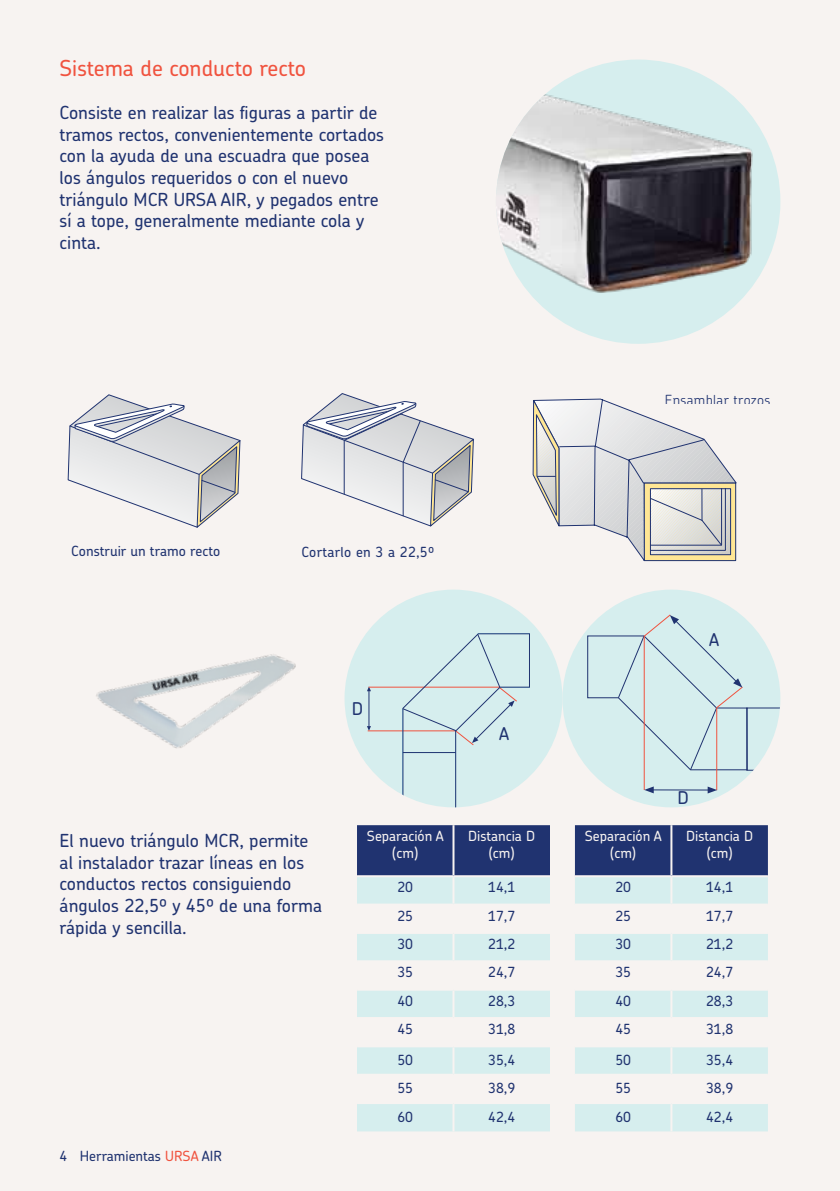
<style>
.page{position:relative;width:840px;height:1191px;background:#fff}
.page>*{position:absolute;margin:0;border:0;box-sizing:border-box;transform-origin:0 0}
.t1{font:500 22px "Chevin Pro";color:#f0533f}
.t2{font:500 18px/21.6px "Chevin Pro";color:#203370}
.t3{font:500 17.6px "Chevin Pro";color:#203370}
.t4{font:500 14px "Chevin Pro";color:#203370}
.t5{font:500 14px/16.8px "Chevin Pro";color:#f7f3f1;text-align:center}
.t6{font:500 14px "Chevin Pro";letter-spacing:.02em;color:#203370}
.t7{font:300 14px "Chevin Pro";letter-spacing:.02em;color:#203370}
.s1{color:#f0533f}
</style>
<div class="page">
<div style="left:0;top:0;width:839px;height:1191px;background:#f7f3f1"></div>
<svg style="left:67px;top:394px;width:174px;height:134px"></svg>
<svg style="left:301px;top:393px;width:173px;height:134px"></svg>
<div style="left:357px;top:825px;width:192px;height:50px;background:#203370"></div>
<div style="left:357px;top:877px;width:192px;height:254px;background:#d6eeee"></div>
<svg style="left:357px;top:905px;width:192px;height:197px"></svg>
<hr style="left:452px;top:825px;width:2px;height:50px;background:#f7f3f1">
<hr style="left:452px;top:877px;width:2px;height:26px;background:#f7f3f1">
<hr style="left:357px;top:903px;width:96px;height:2px;background:#f7f3f1">
<hr style="left:453px;top:903px;width:96px;height:2px;background:#f7f3f1">
<hr style="left:452px;top:905px;width:2px;height:27px;background:#f7f3f1">
<hr style="left:357px;top:932px;width:96px;height:2px;background:#f7f3f1">
<hr style="left:453px;top:932px;width:96px;height:2px;background:#f7f3f1">
<hr style="left:452px;top:934px;width:2px;height:26px;background:#f7f3f1">
<hr style="left:357px;top:960px;width:96px;height:2px;background:#f7f3f1">
<hr style="left:453px;top:960px;width:96px;height:2px;background:#f7f3f1">
<hr style="left:452px;top:962px;width:2px;height:26px;background:#f7f3f1">
<hr style="left:357px;top:988px;width:96px;height:2px;background:#f7f3f1">
<hr style="left:453px;top:988px;width:96px;height:2px;background:#f7f3f1">
<hr style="left:452px;top:990px;width:2px;height:27px;background:#f7f3f1">
<hr style="left:357px;top:1017px;width:96px;height:2px;background:#f7f3f1">
<hr style="left:453px;top:1017px;width:96px;height:2px;background:#f7f3f1">
<hr style="left:452px;top:1019px;width:2px;height:26px;background:#f7f3f1">
<hr style="left:357px;top:1045px;width:96px;height:2px;background:#f7f3f1">
<hr style="left:453px;top:1045px;width:96px;height:2px;background:#f7f3f1">
<hr style="left:452px;top:1047px;width:2px;height:26px;background:#f7f3f1">
<hr style="left:357px;top:1073px;width:96px;height:2px;background:#f7f3f1">
<hr style="left:453px;top:1073px;width:96px;height:2px;background:#f7f3f1">
<hr style="left:452px;top:1075px;width:2px;height:27px;background:#f7f3f1">
<hr style="left:357px;top:1102px;width:96px;height:2px;background:#f7f3f1">
<hr style="left:453px;top:1102px;width:96px;height:2px;background:#f7f3f1">
<hr style="left:452px;top:1104px;width:2px;height:27px;background:#f7f3f1">
<div style="left:344px;top:589px;width:218px;height:218px;background:#d6eeee;border-radius:50%"></div>
<hr style="left:368px;top:691px;width:1px;height:35px;background:#203370">
<svg style="left:367px;top:687px;width:4px;height:4px"></svg>
<svg style="left:367px;top:726px;width:4px;height:4px"></svg>
<hr style="left:368px;top:686px;width:131px;height:1px;background:#f0533f">
<hr style="left:367px;top:730px;width:88px;height:1px;background:#f0533f">
<hr style="left:402px;top:752px;width:53px;height:1px;background:#203370">
<hr style="left:402px;top:708px;width:1px;height:99px;background:#203370">
<hr style="left:455px;top:731px;width:1px;height:76px;background:#203370">
<hr style="left:528px;top:634px;width:1px;height:53px;background:#203370">
<hr style="left:477px;top:633px;width:52px;height:1px;background:#203370">
<hr style="left:499px;top:686px;width:30px;height:1px;background:#203370">
<svg style="left:401px;top:633px;width:116px;height:113px"></svg>
<div style="left:562px;top:589px;width:218px;height:218px;background:#d6eeee;border-radius:50%"></div>
<svg style="left:586px;top:613px;width:194px;height:180px"></svg>
<div style="left:574px;top:825px;width:193px;height:50px;background:#203370"></div>
<div style="left:575px;top:877px;width:192px;height:254px;background:#d6eeee"></div>
<svg style="left:575px;top:905px;width:192px;height:197px"></svg>
<hr style="left:670px;top:825px;width:2px;height:50px;background:#f7f3f1">
<hr style="left:670px;top:877px;width:2px;height:26px;background:#f7f3f1">
<hr style="left:574px;top:903px;width:97px;height:2px;background:#f7f3f1">
<hr style="left:671px;top:903px;width:96px;height:2px;background:#f7f3f1">
<hr style="left:670px;top:905px;width:2px;height:27px;background:#f7f3f1">
<hr style="left:574px;top:932px;width:97px;height:2px;background:#f7f3f1">
<hr style="left:671px;top:932px;width:96px;height:2px;background:#f7f3f1">
<hr style="left:670px;top:934px;width:2px;height:26px;background:#f7f3f1">
<hr style="left:574px;top:960px;width:97px;height:2px;background:#f7f3f1">
<hr style="left:671px;top:960px;width:96px;height:2px;background:#f7f3f1">
<hr style="left:670px;top:962px;width:2px;height:26px;background:#f7f3f1">
<hr style="left:574px;top:988px;width:97px;height:2px;background:#f7f3f1">
<hr style="left:671px;top:988px;width:96px;height:2px;background:#f7f3f1">
<hr style="left:670px;top:990px;width:2px;height:27px;background:#f7f3f1">
<hr style="left:574px;top:1017px;width:97px;height:2px;background:#f7f3f1">
<hr style="left:671px;top:1017px;width:96px;height:2px;background:#f7f3f1">
<hr style="left:670px;top:1019px;width:2px;height:26px;background:#f7f3f1">
<hr style="left:574px;top:1045px;width:97px;height:2px;background:#f7f3f1">
<hr style="left:671px;top:1045px;width:96px;height:2px;background:#f7f3f1">
<hr style="left:670px;top:1047px;width:2px;height:26px;background:#f7f3f1">
<hr style="left:574px;top:1073px;width:97px;height:2px;background:#f7f3f1">
<hr style="left:671px;top:1073px;width:96px;height:2px;background:#f7f3f1">
<hr style="left:670px;top:1075px;width:2px;height:27px;background:#f7f3f1">
<hr style="left:574px;top:1102px;width:97px;height:2px;background:#f7f3f1">
<hr style="left:671px;top:1102px;width:96px;height:2px;background:#f7f3f1">
<hr style="left:670px;top:1104px;width:2px;height:27px;background:#f7f3f1">
<img style="left:96px;top:654px;width:200px;height:94px">
<svg style="left:532px;top:398px;width:205px;height:164px"></svg>
<img style="left:495px;top:60px;width:285px;height:284px;border-radius:142px">
<p class="t1" style="left:60px;top:53px;width:248px">Sistema de conducto recto</p>
<p class="t2" style="left:60px;top:101px;width:326px">Consiste en realizar las figuras a partir de tramos rectos, convenientemente cortados con la ayuda de una escuadra que posea los ángulos requeridos o con el nuevo triángulo MCR URSA AIR, y pegados entre sí a tope, generalmente mediante cola y cinta.</p>
<p class="t7" style="left:664px;top:391px;width:107px">Ensamblar trozos</p>
<p class="t4" style="left:51px;top:541px;width:151px">Construir un tramo recto</p>
<p class="t6" style="left:301px;top:543px;width:134px">Cortarlo en 3 a 22,5º</p>
<p class="t4" style="left:71px;top:541px;width:151px">Constr ir un tramo recto</p>
<p class="t6" style="left:322px;top:543px;width:134px">Cortarlo en 3 a 22,5º</p>
<p class="t3" style="left:351px;top:696px;width:13px">D</p>
<p class="t3" style="left:498px;top:721px;width:12px">A</p>
<p class="t2" style="left:60px;top:829px;width:264px">El nuevo triángulo MCR, permite al instalador trazar líneas en los conductos rectos consiguiendo ángulos 22,5º y 45º de una forma rápida y sencilla.</p>
<p class="t4" style="left:60px;top:1146px;width:164px">4 Herramientas <span class="s1">URSA</span> AIR</p>
<p class="t5" style="left:367px;top:827px;width:78px">Separación A (cm)</p>
<p class="t5" style="left:468px;top:827px;width:68px">Distancia D (cm)</p>
<p class="t4" style="left:397px;top:878px;width:17px">20</p>
<p class="t4" style="left:488px;top:878px;width:29px">14,1</p>
<p class="t4" style="left:397px;top:906px;width:17px">25</p>
<p class="t4" style="left:488px;top:906px;width:29px">17,7</p>
<p class="t4" style="left:397px;top:934px;width:17px">30</p>
<p class="t4" style="left:488px;top:934px;width:29px">21,2</p>
<p class="t4" style="left:397px;top:963px;width:17px">35</p>
<p class="t4" style="left:488px;top:963px;width:29px">24,7</p>
<p class="t4" style="left:397px;top:991px;width:17px">40</p>
<p class="t4" style="left:488px;top:991px;width:29px">28,3</p>
<p class="t4" style="left:397px;top:1019px;width:17px">45</p>
<p class="t4" style="left:488px;top:1019px;width:29px">31,8</p>
<p class="t4" style="left:397px;top:1050px;width:17px">50</p>
<p class="t4" style="left:488px;top:1050px;width:29px">35,4</p>
<p class="t4" style="left:397px;top:1078px;width:17px">55</p>
<p class="t4" style="left:488px;top:1078px;width:29px">38,9</p>
<p class="t4" style="left:397px;top:1107px;width:17px">60</p>
<p class="t4" style="left:488px;top:1107px;width:29px">42,4</p>
<p class="t3" style="left:708px;top:628px;width:12px">A</p>
<p class="t3" style="left:677px;top:785px;width:13px">D</p>
<p class="t5" style="left:584px;top:827px;width:78px">Separación A (cm)</p>
<p class="t5" style="left:685px;top:827px;width:68px">Distancia D (cm)</p>
<p class="t4" style="left:615px;top:878px;width:17px">20</p>
<p class="t4" style="left:705px;top:878px;width:29px">14,1</p>
<p class="t4" style="left:615px;top:906px;width:17px">25</p>
<p class="t4" style="left:705px;top:906px;width:29px">17,7</p>
<p class="t4" style="left:615px;top:934px;width:17px">30</p>
<p class="t4" style="left:705px;top:934px;width:29px">21,2</p>
<p class="t4" style="left:615px;top:963px;width:17px">35</p>
<p class="t4" style="left:705px;top:963px;width:29px">24,7</p>
<p class="t4" style="left:615px;top:991px;width:17px">40</p>
<p class="t4" style="left:705px;top:991px;width:29px">28,3</p>
<p class="t4" style="left:615px;top:1019px;width:17px">45</p>
<p class="t4" style="left:705px;top:1019px;width:29px">31,8</p>
<p class="t4" style="left:615px;top:1050px;width:17px">50</p>
<p class="t4" style="left:705px;top:1050px;width:29px">35,4</p>
<p class="t4" style="left:615px;top:1078px;width:17px">55</p>
<p class="t4" style="left:705px;top:1078px;width:29px">38,9</p>
<p class="t4" style="left:615px;top:1107px;width:17px">60</p>
<p class="t4" style="left:705px;top:1107px;width:29px">42,4</p>
</div>
